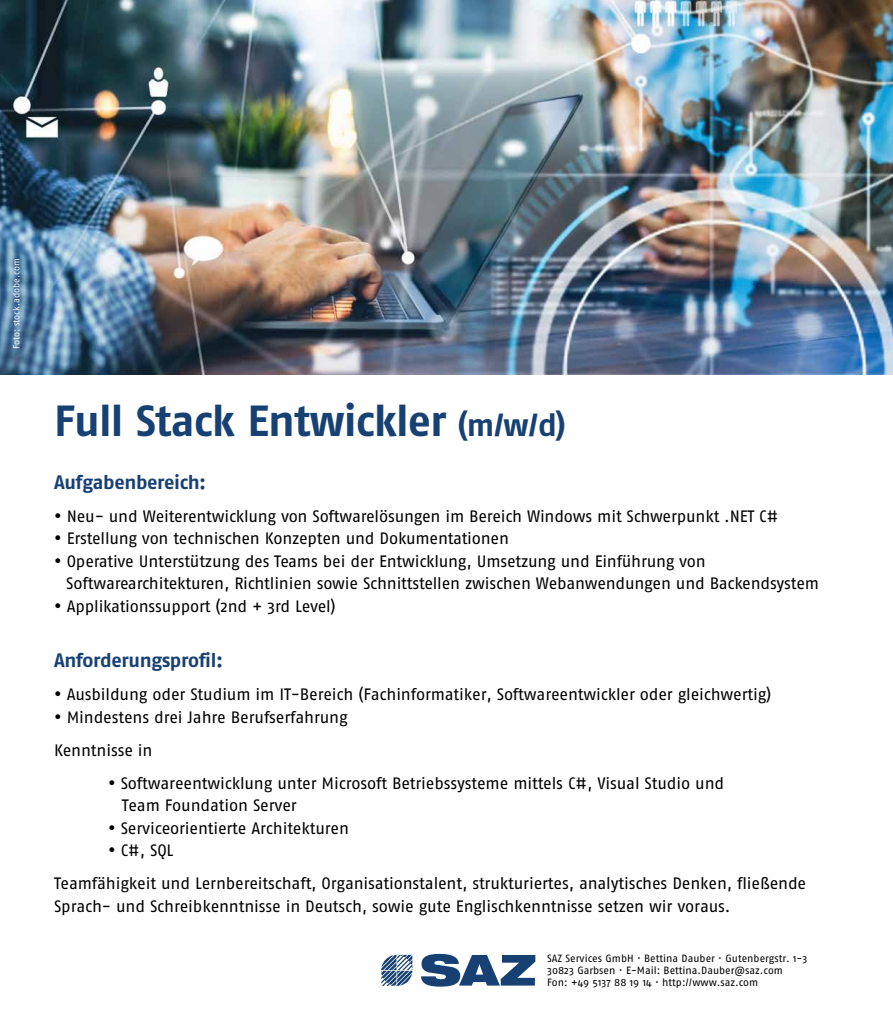
<style>
.page{position:relative;width:893px;height:1017px;background:#fff}
.page>*{position:absolute;margin:0;border:0;box-sizing:border-box;transform-origin:0 0}
.t1{font:700 43.5px "Fago OT";letter-spacing:-.02em;color:#174173}
.t2{font:700 19.5px "Fago OT";letter-spacing:-.02em;color:#174173}
.t3{font:16.5px/22.5px "Fago OT";letter-spacing:-.01em;color:#000}
.t4{font:10.5px/12px "Fago OT";color:#000}
.t5{font:9px "Fago OT";color:#fff}
.s1{font-size:31.5px}
</style>
<div class="page">
<img style="left:0;top:0;width:893px;height:374px">
<svg style="left:421px;top:953px;width:114px;height:33px"></svg>
<svg style="left:381px;top:954px;width:31px;height:31px"></svg>
<p class="t5" style="left:11px;top:349px;width:92px;rotate:-90deg">Foto: stock.adobe.com</p>
<h1 class="t1" style="left:54px;top:394px;width:513px">Full Stack Entwickler <span class="s1">(m/w/d)</span></h1>
<p class="t2" style="left:54px;top:470px;width:154px">Aufgabenbereich:</p>
<p class="t3" style="left:54px;top:504px;width:726px">• Neu- und Weiterentwicklung von Softwarelösungen im Bereich Windows mit Schwerpunkt .NET C#</p>
<p class="t3" style="left:54px;top:527px;width:456px">• Erstellung von technischen Konzepten und Dokumentationen</p>
<p class="t3" style="left:66px;top:549px;width:754px;text-indent:-12px">• Operative Unterstützung des Teams bei der Entwicklung, Umsetzung und Einführung von<br>Softwarearchitekturen, Richtlinien sowie Schnittstellen zwischen Webanwendungen und Backendsystem</p>
<p class="t3" style="left:54px;top:594px;width:283px">• Applikationssupport (2nd + 3rd Level)</p>
<p class="t2" style="left:54px;top:648px;width:171px">Anforderungsprofil:</p>
<p class="t3" style="left:54px;top:683px;width:719px">• Ausbildung oder Studium im IT-Bereich (Fachinformatiker, Softwareentwickler oder gleichwertig)</p>
<p class="t3" style="left:54px;top:700px;width:295px;line-height:33px">• Mindestens drei Jahre Berufserfahrung<br>Kenntnisse in</p>
<p class="t3" style="left:122px;top:771px;width:604px;text-indent:-14px">• Softwareentwicklung unter Microsoft Betriebssysteme mittels C#, Visual Studio und<br>Team Foundation Server</p>
<p class="t3" style="left:108px;top:816px;width:243px">• Serviceorientierte Architekturen</p>
<p class="t3" style="left:54px;top:833px;width:754px;line-height:33px;text-indent:54px">• C#, SQL<br>Teamfähigkeit und Lernbereitschaft, Organisationstalent, strukturiertes, analytisches Denken, fließende</p>
<p class="t3" style="left:54px;top:894px;width:678px">Sprach- und Schreibkenntnisse in Deutsch, sowie gute Englischkenntnisse setzen wir voraus.</p>
<p class="t4" style="left:547px;top:952px;width:262px">SAZ Services GmbH · Bettina Dauber · Gutenbergstr. 1-3<br>30823 Garbsen · E-Mail: Bettina.Dauber@saz.com<br>Fon: +49 5137 88 19 14 · http://www.saz.com</p>
</div>
